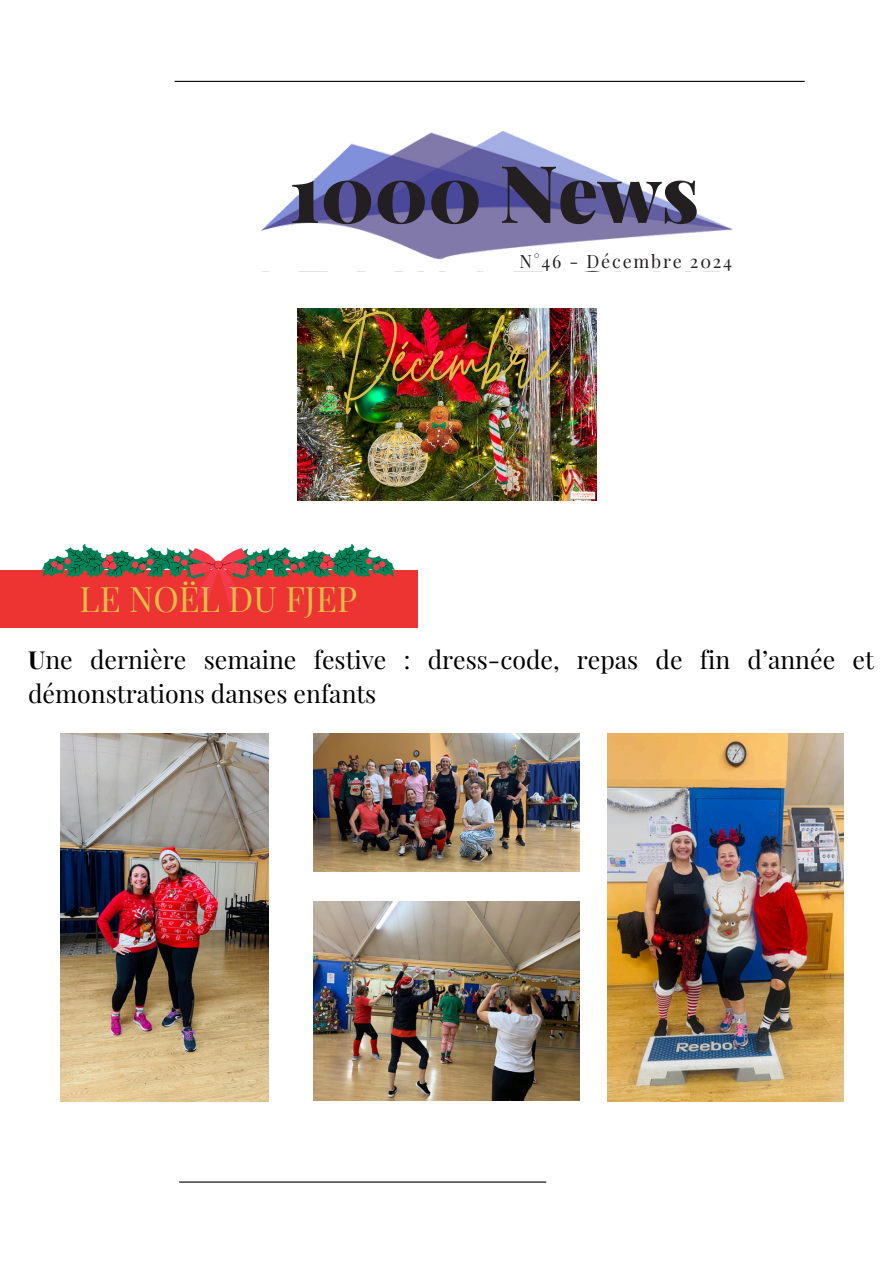
<style>
.page{position:relative;width:894px;height:1264px;background:#fff}
.page>*{position:absolute;margin:0;border:0;box-sizing:border-box;transform-origin:0 0}
.t1{font:900 79.65px "Playfair Display";color:#231f20}
.t2{font:65.25px "Brittany Signature";color:#ddbf48}
.t3{font:34.35px "Playfair Display SC";color:#ddbf48}
.t4{font:24.9px/33.8px "Playfair Display";color:#000}
.t5{font:17.85px "Playfair Display";letter-spacing:.1em;color:#231f20}
.s1{font-weight:700}
</style>
<div class="page">
<hr style="left:179px;top:1181px;width:367px;height:1px;background:#000">
<hr style="left:174px;top:81px;width:630px;height:1px;background:#000">
<img style="left:261px;top:132px;width:472px;height:139px">
<div style="left:0;top:570px;width:417px;height:57px;background:#e33"></div>
<svg style="left:41px;top:544px;width:354px;height:63px"></svg>
<img style="left:61px;top:733px;width:207px;height:368px">
<img style="left:314px;top:733px;width:265px;height:138px">
<img style="left:607px;top:733px;width:236px;height:368px">
<img style="left:314px;top:901px;width:265px;height:199px">
<img style="left:297px;top:308px;width:299px;height:192px">
<p class="t1" style="left:289px;top:137px;width:411px">1000 News</p>
<p class="t5" style="left:519px;top:248px;width:214px">N°46 - Décembre 2024</p>
<p class="t2" style="left:338px;top:314px;width:218px">Décembre</p>
<p class="t3" style="left:79px;top:575px;width:279px">LE NOËL DU FJEP</p>
<h1 class="t4" style="left:28px;top:641px;width:847px"><span class="s1">U</span>ne dernière semaine festive : dress-code, repas de fin d’année et démonstrations danses enfants</h1>
</div>
